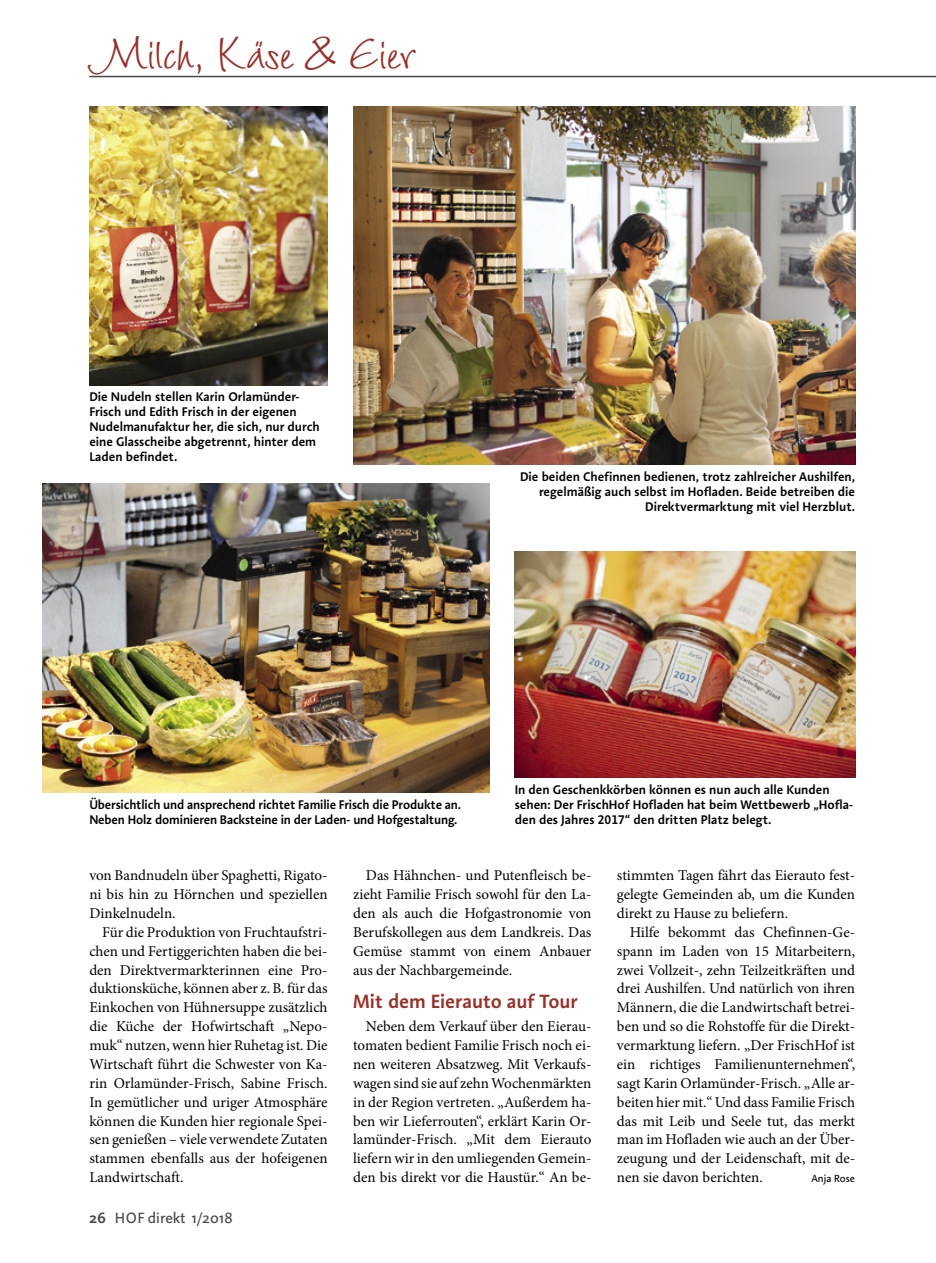
<style>
.page{position:relative;width:936px;height:1263px;background:#fff}
.page>*{position:absolute;margin:0;border:0;box-sizing:border-box;transform-origin:0 0}
.t1{font:42px "Wiesbaden Swing Com";letter-spacing:-.015em;color:#98302a}
.Zwischenüberschrift{font:600 19.5px "Aroma No 2 LT Pro";letter-spacing:-.005em;color:#98302a}
.Fließtext_Block{font:15px/18.9px "Minion Pro";color:#000;text-align:justify}
.t2{font:15px "Projekt LT Pro";color:#484848}
.Bildtext{font:600 12.75px/15px "Aroma No 2 LT Pro";color:#000}
.Fließtext_Block-2{font:10.5px "Aroma No 2 LT Pro";letter-spacing:-.005em;color:#000}
.s1{font-weight:700}
</style>
<div class="page">
<hr style="left:89px;top:76px;width:846px;height:1px;background:#484848">
<img style="left:353px;top:106px;width:502px;height:359px">
<img style="left:89px;top:106px;width:238px;height:279px">
<img style="left:514px;top:551px;width:341px;height:226px">
<img style="left:43px;top:484px;width:446px;height:308px">
<h1 class="t1" style="left:89px;top:29px;width:327px">Milch, Käse &amp; Eier</h1>
<p class="Bildtext" style="left:89px;top:389px;width:232px">Die Nudeln stellen Karin Orlamünder-Frisch und Edith Frisch in der eigenen Nudelmanufaktur her, die sich, nur durch eine Glasscheibe abgetrennt, hinter dem Laden befindet.</p>
<p class="Bildtext" style="left:520px;top:469px;width:336px;text-align:right">Die beiden Chefinnen bedienen, trotz zahlreicher Aushilfen, regelmäßig auch selbst im Hofladen. Beide betreiben die<br>Direktvermarktung mit viel Herzblut.</p>
<p class="Bildtext" style="left:89px;top:796px;width:373px">Übersichtlich und ansprechend richtet Familie Frisch die Produkte an.<br>Neben Holz dominieren Backsteine in der Laden- und Hofgestaltung.</p>
<p class="Bildtext" style="left:514px;top:781px;width:340px">In den Geschenkkörben können es nun auch alle Kunden sehen: Der FrischHof Hofladen hat beim Wettbewerb „Hofla&shy;den des Jahres 2017“ den dritten Platz belegt.</p>
<p class="Fließtext_Block" style="left:89px;top:866px;width:240px">von Bandnudeln über Spaghetti, Rigato&shy;ni bis hin zu Hörnchen und speziellen Dinkelnudeln.</p>
<p class="Fließtext_Block" style="left:89px;top:923px;width:240px;text-indent:13px">Für die Produktion von Fruchtaufstri&shy;chen und Fertiggerichten haben die bei&shy;den Direktvermarkterinnen eine Pro&shy;duktionsküche, können aber z. B. für das Einkochen von Hühnersuppe zusätzlich die Küche der Hofwirtschaft „Nepo&shy;muk“ nutzen, wenn hier Ruhetag ist. Die Wirtschaft führt die Schwester von Ka&shy;rin Orlamünder-Frisch, Sabine Frisch.<br>In gemütlicher und uriger Atmosphäre können die Kunden hier regionale Spei&shy;sen genießen – viele verwendete Zutaten stammen ebenfalls aus der hofeigenen Landwirtschaft.</p>
<p class="t2" style="left:89px;top:1208px;width:145px"><span class="s1">26</span> HOF direkt 1/2018</p>
<p class="Fließtext_Block" style="left:353px;top:866px;width:240px;text-indent:13px">Das Hähnchen- und Putenfleisch be&shy;zieht Familie Frisch sowohl für den La&shy;den als auch die Hofgastronomie von Berufskollegen aus dem Landkreis. Das Gemüse stammt von einem Anbauer aus der Nachbargemeinde.</p>
<p class="Zwischenüberschrift" style="left:353px;top:989px;width:226px">Mit dem Eierauto auf Tour</p>
<p class="Fließtext_Block" style="left:353px;top:1017px;width:240px;text-indent:13px">Neben dem Verkauf über den Eierau&shy;tomaten bedient Familie Frisch noch ei&shy;nen weiteren Absatzweg. Mit Verkaufs&shy;wagen sind sie auf zehn Wochenmärkten in der Region vertreten. „Außerdem ha&shy;ben wir Lieferrouten“, erklärt Karin Or&shy;lamünder-Frisch. „Mit dem Eierauto liefern wir in den umliegenden Gemein&shy;den bis direkt vor die Haustür.“ An be-</p>
<p class="Fließtext_Block" style="left:617px;top:866px;width:240px">stimmten Tagen fährt das Eierauto fest&shy;gelegte Gemeinden ab, um die Kunden direkt zu Hause zu beliefern.</p>
<p class="Fließtext_Block" style="left:617px;top:923px;width:240px;text-indent:13px">Hilfe bekommt das Chefinnen-Ge&shy;spann im Laden von 15 Mitarbeitern, zwei Vollzeit-, zehn Teilzeitkräften und drei Aushilfen. Und natürlich von ihren Männern, die die Landwirtschaft betrei&shy;ben und so die Rohstoffe für die Direkt&shy;vermarktung liefern. „Der FrischHof ist ein richtiges Familienunternehmen“, sagt Karin Orlamünder-Frisch. „Alle ar&shy;beiten hier mit.“ Und dass Familie Frisch das mit Leib und Seele tut, das merkt man im Hofladen wie auch an der Über&shy;zeugung und der Leidenschaft, mit de&shy;nen sie davon berichten.</p>
<p class="Fließtext_Block-2" style="left:811px;top:1172px;width:45px">Anja Rose</p>
</div>
